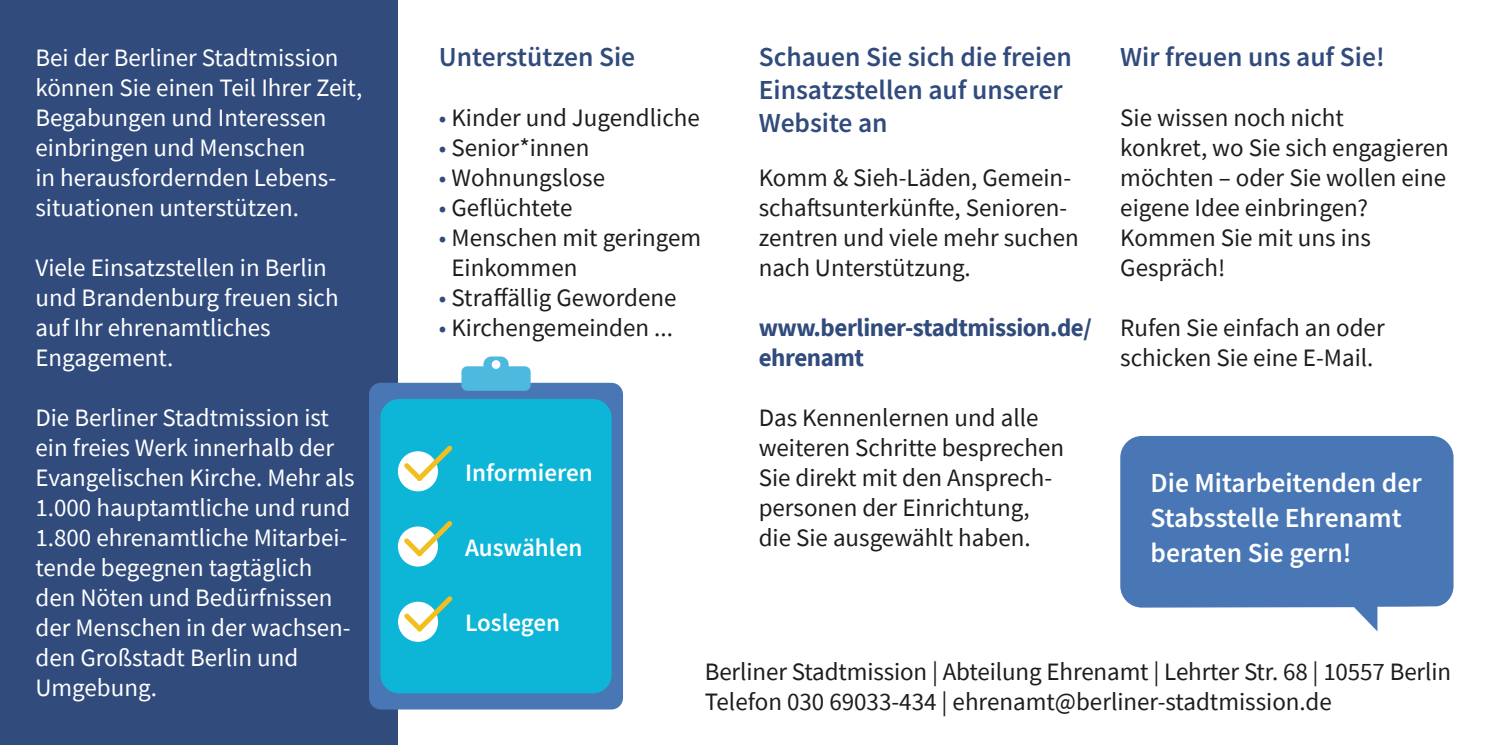
<style>
.page{position:relative;width:1489px;height:745px;background:#fff}
.page>*{position:absolute;margin:0;border:0;box-sizing:border-box;transform-origin:0 0}
.t1{font:600 27.5px/33px "Source Sans Pro";color:#314b7d}
.t2{font:600 27.5px/35px "Source Sans Pro";color:#fff}
.t3{font:25px/30px "Source Sans Pro";color:#1d1d1b}
.t4{font:25px/30px "Source Sans Pro";color:#fff}
.t5{font:700 25px/30px "Source Sans Pro";letter-spacing:-.015em;color:#314b7d}
.t6{font:600 25px "Source Sans Pro";color:#fff}
.s1{color:#314b7d}
</style>
<div class="page">
<div style="left:0;top:0;width:397px;height:744px;background:#314b7d"></div>
<div style="left:369px;top:382px;width:254px;height:327px;background:#4977b5;border-radius:12px"></div>
<div style="left:380px;top:398px;width:231px;height:295px;background:#0db6d7;border-radius:19px"></div>
<div style="left:461px;top:366px;width:69px;height:24px;background:#4db9df;border-radius:6px"></div>
<div style="left:483px;top:356px;width:25px;height:16px;background:#4db9df;border-radius:8px"></div>
<div style="left:491px;top:360px;width:9px;height:8px;background:#fff;border-radius:50%"></div>
<div style="left:398px;top:451px;width:40px;height:40px;background:#fff;border-radius:50%"></div>
<svg style="left:402px;top:445px;width:51px;height:40px"></svg>
<div style="left:398px;top:526px;width:40px;height:40px;background:#fff;border-radius:50%"></div>
<svg style="left:402px;top:521px;width:51px;height:39px"></svg>
<div style="left:398px;top:601px;width:40px;height:40px;background:#fff;border-radius:50%"></div>
<svg style="left:402px;top:596px;width:51px;height:39px"></svg>
<svg style="left:1120px;top:436px;width:333px;height:195px;background:#5f87be"></svg>
<p class="t4" style="left:35px;top:42px;width:328px">Bei der Berliner Stadtmission können Sie einen Teil Ihrer Zeit,<br>Begabungen und Interessen einbringen und Menschen<br>in herausfordernden Lebens&shy;situationen unterstützen.</p>
<p class="t4" style="left:35px;top:252px;width:305px">Viele Einsatzstellen in Berlin und Brandenburg freuen sich auf Ihr ehrenamtliches<br>Engagement.</p>
<p class="t4" style="left:35px;top:402px;width:321px">Die Berliner Stadtmission ist ein freies Werk innerhalb der<br>Evangelischen Kirche. Mehr als<br>1.000 hauptamtliche und rund<br>1.800 ehrenamtliche Mitarbei&shy;tende begegnen tagtäglich den Nöten und Bedürfnissen der Menschen in der wachsen&shy;den Großstadt Berlin und<br>Umgebung.</p>
<p class="t1" style="left:439px;top:40px;width:198px">Unterstützen Sie</p>
<p class="t3" style="left:439px;top:102px;width:262px"><span class="s1">•</span> Kinder und Jugendliche</p>
<p class="t3" style="left:439px;top:132px;width:152px"><span class="s1">•</span> Senior*innen</p>
<p class="t3" style="left:439px;top:162px;width:168px"><span class="s1">•</span> Wohnungslose</p>
<p class="t3" style="left:439px;top:192px;width:135px"><span class="s1">•</span> Geflüchtete</p>
<p class="t3" style="left:451px;top:222px;width:251px;text-indent:-12px"><span class="s1">•</span> Menschen mit geringem<br>Einkommen</p>
<p class="t3" style="left:439px;top:282px;width:239px"><span class="s1">•</span> Straffällig Gewordene</p>
<p class="t3" style="left:439px;top:312px;width:235px"><span class="s1">•</span> Kirchengemeinden ...</p>
<p class="t1" style="left:758px;top:40px;width:314px">Schauen Sie sich die freien<br>Einsatzstellen auf unserer<br>Website an</p>
<p class="t3" style="left:758px;top:162px;width:322px">Komm &amp; Sieh-Läden, Gemein&shy;schaftsunterkünfte, Senioren&shy;zentren und viele mehr suchen nach Unterstützung.</p>
<p class="t5" style="left:758px;top:312px;width:335px">www.berliner-stadtmission.de/ ehrenamt</p>
<p class="t1" style="left:1120px;top:40px;width:266px">Wir freuen uns auf Sie!</p>
<p class="t3" style="left:1120px;top:102px;width:330px">Sie wissen noch nicht<br>konkret, wo Sie sich engagieren möchten – oder Sie wollen eine eigene Idee einbringen?<br>Kommen Sie mit uns ins<br>Gespräch!</p>
<p class="t3" style="left:1120px;top:312px;width:266px">Rufen Sie einfach an oder schicken Sie eine E-Mail.</p>
<p class="t3" style="left:758px;top:402px;width:307px">Das Kennenlernen und alle weiteren Schritte besprechen<br>Sie direkt mit den Ansprech&shy;personen der Einrichtung, die Sie ausgewählt haben.</p>
<p class="t6" style="left:465px;top:456px;width:129px">Informieren</p>
<p class="t2" style="left:1150px;top:465px;width:272px">Die Mitarbeitenden der<br>Stabsstelle Ehrenamt</p>
<p class="t6" style="left:465px;top:531px;width:119px">Auswählen</p>
<p class="t2" style="left:1150px;top:535px;width:202px">beraten Sie gern!</p>
<p class="t6" style="left:465px;top:606px;width:97px">Loslegen</p>
<p class="t3" style="left:704px;top:656px;width:747px">Berliner Stadtmission | Abteilung Ehrenamt | Lehrter Str. 68 | 10557 Berlin<br>Telefon 030 69033-434 | ehrenamt@berliner-stadtmission.de</p>
</div>
